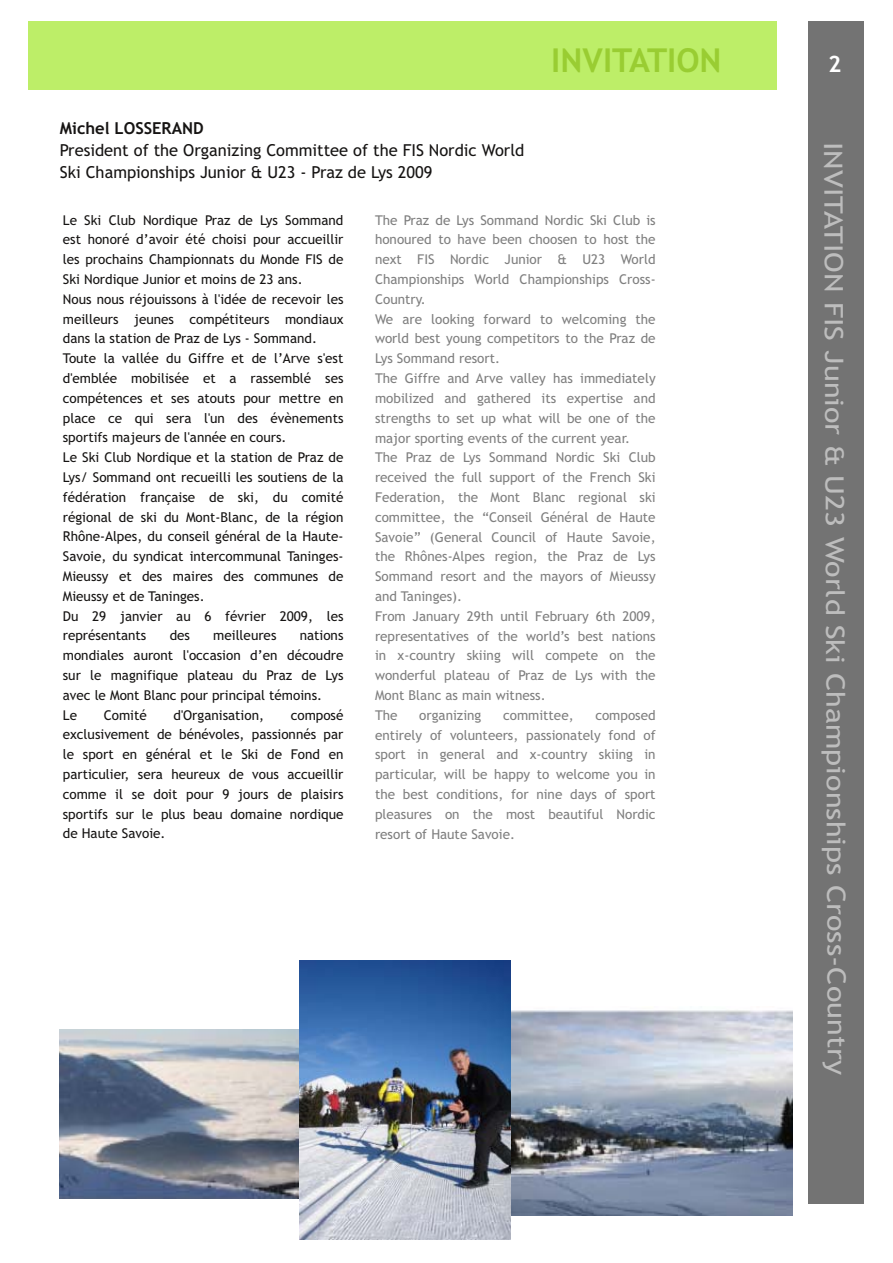
<style>
.page{position:relative;width:893px;height:1263px;background:#fff}
.page>*{position:absolute;margin:0;border:0;box-sizing:border-box;transform-origin:0 0}
.t1{font:700 33px "Trebuchet MS";color:#99cd32}
.t2{font:25.5px "Trebuchet MS";letter-spacing:-.005em;color:#bdbdbd;scale:1.2 1}
.t3{font:700 22.5px "Trebuchet MS";color:#fff}
.t4{font:16.5px/21.6px "Trebuchet MS";color:#161413}
.t5{font:700 16.5px "Trebuchet MS";color:#161413}
.t6{font:13.5px/19.8px "Trebuchet MS";color:#161413}
.t7{font:13.5px/19.8px "Trebuchet MS";color:#7f7f7f}
</style>
<div class="page">
<div style="left:808px;top:21px;width:55px;height:1183px;background:#737373"></div>
<div style="left:28px;top:21px;width:749px;height:69px;background:#bdee68"></div>
<img style="left:60px;top:1029px;width:240px;height:169px">
<img style="left:510px;top:1007px;width:282px;height:208px">
<img style="left:300px;top:960px;width:210px;height:280px">
<h1 class="t1" style="left:551px;top:47px;width:172px">INVITATION</h1>
<h3 class="t3" style="left:828px;top:55px;width:15px">2</h3>
<p class="t5" style="left:60px;top:122px;width:145px">Michel LOSSERAND</p>
<p class="t4" style="left:60px;top:141px;width:466px">President of the Organizing Committee of the FIS Nordic World<br>Ski Championships Junior &amp; U23 - Praz de Lys 2009</p>
<p class="t6" style="left:63px;top:211px;width:282px">Le Ski Club Nordique Praz de Lys Sommand est honoré d’avoir été choisi pour accueillir les prochains Championnats du Monde FIS de Ski Nordique Junior et moins de 23 ans.<br>Nous nous réjouissons à l'idée de recevoir les meilleurs jeunes compétiteurs mondiaux dans la station de Praz de Lys - Sommand.<br>Toute la vallée du Giffre et de l’Arve s'est d'emblée mobilisée et a rassemblé ses compétences et ses atouts pour mettre en place ce qui sera l'un des évènements sportifs majeurs de l'année en cours.<br>Le Ski Club Nordique et la station de Praz de Lys/ Sommand ont recueilli les soutiens de la fédération française de ski, du comité régional de ski du Mont-Blanc, de la région Rhône-Alpes, du conseil général de la Haute-Savoie, du syndicat intercommunal Taninges-Mieussy et des maires des communes de Mieussy et de Taninges.<br>Du 29 janvier au 6 février 2009, les représentants</p>
<p class="t7" style="left:375px;top:211px;width:282px">The Praz de Lys Sommand Nordic Ski Club is honoured to have been choosen to host the next FIS Nordic Junior &amp; U23 World Championships World Championships Cross-Country.<br>We are looking forward to welcoming the world best young competitors to the Praz de Lys Sommand resort.<br>The Giffre and Arve valley has immediately mobilized and gathered its expertise and strengths to set up what will be one of the major sporting events of the current year.<br>The Praz de Lys Sommand Nordic Ski Club received the full support of the French Ski Federation, the Mont Blanc regional ski committee, the “Conseil Général de Haute Savoie” (General Council of Haute Savoie, the Rhônes-Alpes region, the Praz de Lys Sommand resort and the mayors of Mieussy and Taninges).<br>From January 29th until February 6th 2009, representatives of the world’s best nations in x-country skiing will compete on the wonderful plateau of Praz de Lys with the Mont Blanc as main witness.<br>The</p>
<p class="t6" style="left:170px;top:627px;width:22px">des</p>
<p class="t6" style="left:213px;top:627px;width:65px">meilleures</p>
<p class="t6" style="left:63px;top:627px;width:282px;text-indent:237px">nations mondiales auront l'occasion d’en découdre sur le magnifique plateau du Praz de Lys avec le Mont Blanc pour principal témoins.<br>Le</p>
<p class="t6" style="left:63px;top:706px;width:282px;text-align:justify;text-indent:228px">composé exclusivement de bénévoles, passionnés par le sport en général et le Ski de Fond en particulier, sera heureux de vous accueillir comme il se doit pour 9 jours de plaisirs sportifs sur le plus beau domaine nordique de Haute Savoie.</p>
<p class="t6" style="left:104px;top:706px;width:45px">Comité</p>
<p class="t6" style="left:173px;top:706px;width:92px">d'Organisation,</p>
<p class="t7" style="left:375px;top:706px;width:282px;text-align:justify;text-indent:220px">composed entirely of volunteers, passionately fond of sport in general and x-country skiing in particular, will be happy to welcome you in the best conditions, for nine days of sport pleasures on the most beautiful Nordic resort of Haute Savoie.</p>
<p class="t7" style="left:419px;top:706px;width:64px">organizing</p>
<p class="t7" style="left:503px;top:706px;width:72px">committee,</p>
<h2 class="t2" style="left:845px;top:142px;width:779px;rotate:90deg">INVITATION FIS Junior &amp; U23 World Ski Championships Cross-Country</h2>
</div>
